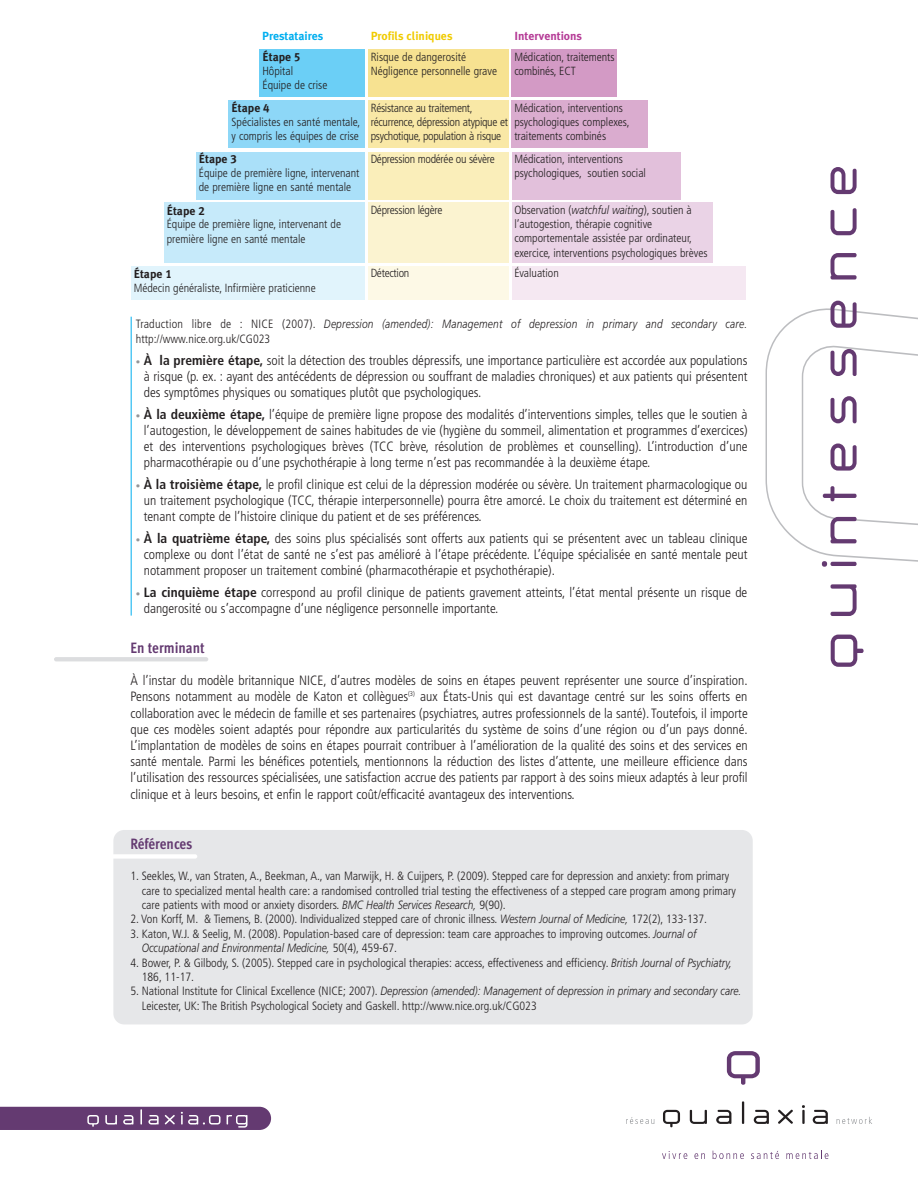
<style>
.page{position:relative;width:918px;height:1188px;background:#fff}
.page>*{position:absolute;margin:0;border:0;box-sizing:border-box;transform-origin:0 0}
.t1{font:700 15px "Meta Cond";color:#643a71}
.t2{font:300 condensed 13.5px/16.2px "Frutiger";color:#231f20;text-align:justify}
.t3{font:300 condensed 12px/14.4px "Frutiger";color:#231f20}
.t4{font:italic 300 12px/15.5px "Frutiger";letter-spacing:.02em;color:#231f20;scale:.85 1}
.t5{font:300 condensed 11.85px/14.1px "Frutiger";color:#231f20}
.t6{font:300 condensed 11.85px/14.1px "Frutiger";letter-spacing:-.025em;color:#231f20}
.t7{font:700 11.85px "Meta Plus";color:#231f20}
.t8{font:700 11.85px "Meta Plus";color:#f0cb02}
.t9{font:700 11.85px "Meta Plus";color:#b53b96}
.t10{font:700 11.85px "Meta Plus";color:#00aeef}
.s1{font-family:"Meta Plus Bold Caps";font-weight:400}
.s2{font-style:italic;font-stretch:normal}
.s3{font-style:normal;font-stretch:condensed}
.s4{font-size:9px;color:#939598}
.s5{font-weight:700}
</style>
<div class="page">
<svg style="left:690px;top:1110px;width:17px;height:14px"></svg>
<svg style="left:754px;top:1110px;width:15px;height:14px"></svg>
<svg style="left:813px;top:1110px;width:15px;height:14px"></svg>
<svg style="left:716px;top:1110px;width:15px;height:14px"></svg>
<hr style="left:802px;top:1110px;width:3px;height:14px;background:#231f20">
<hr style="left:742px;top:1101px;width:2px;height:23px;background:#231f20">
<svg style="left:778px;top:1110px;width:15px;height:14px"></svg>
<svg style="left:626px;top:1117px;width:28px;height:7px"></svg>
<svg style="left:662px;top:1151px;width:25px;height:8px"></svg>
<svg style="left:694px;top:1153px;width:11px;height:6px"></svg>
<svg style="left:713px;top:1151px;width:31px;height:8px"></svg>
<svg style="left:751px;top:1151px;width:28px;height:8px"></svg>
<svg style="left:786px;top:1151px;width:42px;height:8px"></svg>
<svg style="left:837px;top:1117px;width:35px;height:7px"></svg>
<svg style="left:663px;top:1110px;width:17px;height:17px"></svg>
<svg style="left:727px;top:1051px;width:33px;height:34px"></svg>
<svg style="left:0;top:1107px;width:271px;height:23px;background:#704a7c"></svg>
<svg style="left:831px;top:584px;width:26px;height:32px"></svg>
<svg style="left:765px;top:301px;width:153px;height:266px"></svg>
<svg style="left:831px;top:253px;width:26px;height:27px"></svg>
<svg style="left:831px;top:208px;width:26px;height:27px"></svg>
<svg style="left:831px;top:167px;width:26px;height:27px"></svg>
<svg style="left:831px;top:635px;width:33px;height:32px"></svg>
<hr style="left:54px;top:657px;width:154px;height:4px;background:#dcdddf;border-radius:2px">
<div style="left:113px;top:830px;width:640px;height:194px;background:#e6e7e9;border-radius:11px"></div>
<div style="left:54px;top:854px;width:143px;height:5px;background:#fff;border-radius:2px"></div>
<div style="left:260px;top:49px;width:105px;height:48px;background:#6bcff6"></div>
<div style="left:368px;top:49px;width:140px;height:48px;background:#f7e291"></div>
<div style="left:512px;top:49px;width:105px;height:48px;background:#d39ac5"></div>
<div style="left:229px;top:100px;width:136px;height:48px;background:#8dd7f7"></div>
<div style="left:368px;top:100px;width:140px;height:48px;background:#f9e8a6"></div>
<div style="left:512px;top:100px;width:136px;height:48px;background:#daaccf"></div>
<div style="left:196px;top:152px;width:169px;height:47px;background:#aae0f9"></div>
<div style="left:368px;top:152px;width:140px;height:48px;background:#faeeba"></div>
<div style="left:512px;top:152px;width:169px;height:47px;background:#e2c0db"></div>
<div style="left:164px;top:203px;width:201px;height:60px;background:#c6eafa"></div>
<div style="left:368px;top:203px;width:140px;height:60px;background:#fbf3d0"></div>
<div style="left:512px;top:203px;width:201px;height:60px;background:#ead3e6"></div>
<div style="left:131px;top:266px;width:234px;height:34px;background:#e1f4fc"></div>
<div style="left:368px;top:266px;width:140px;height:34px;background:#fdf9e6"></div>
<div style="left:512px;top:266px;width:234px;height:34px;background:#f5e8f2"></div>
<hr style="left:131px;top:317px;width:1px;height:299px;background:#00aeef">
<p class="t10" style="left:262px;top:29px;width:63px">Prestataires</p>
<p class="t8" style="left:371px;top:29px;width:83px">Profils cliniques</p>
<p class="t9" style="left:514px;top:29px;width:69px">Interventions</p>
<p class="t7" style="left:262px;top:50px;width:39px">Étape <span class="s1">5</span></p>
<p class="t5" style="left:262px;top:65px;width:66px">Hôpital<br>Équipe de crise</p>
<p class="t7" style="left:232px;top:101px;width:39px">Étape <span class="s1">4</span></p>
<p class="t5" style="left:232px;top:116px;width:130px">Spécialistes en santé mentale, y compris les équipes de crise</p>
<p class="t7" style="left:199px;top:152px;width:39px">Étape <span class="s1">3</span></p>
<p class="t5" style="left:199px;top:167px;width:162px">Équipe de première ligne, intervenant de première ligne en santé mentale</p>
<p class="t7" style="left:167px;top:204px;width:39px">Étape <span class="s1">2</span></p>
<p class="t5" style="left:167px;top:218px;width:176px">Équipe de première ligne, intervenant de première ligne en santé mentale</p>
<p class="t7" style="left:134px;top:267px;width:39px">Étape <span class="s1">1</span></p>
<p class="t5" style="left:134px;top:281px;width:184px">Médecin généraliste, Infirmière praticienne</p>
<p class="t5" style="left:371px;top:50px;width:128px">Risque de dangerosité<br>Négligence personnelle grave</p>
<p class="t5" style="left:514px;top:50px;width:102px">Médication, traitements combinés, ECT</p>
<p class="t6" style="left:371px;top:102px;width:139px">Résistance au traitement, récurrence, dépression atypique et psychotique, population à risque</p>
<p class="t5" style="left:514px;top:102px;width:117px">Médication, interventions psychologiques complexes, traitements combinés</p>
<p class="t6" style="left:371px;top:153px;width:126px">Dépression modérée ou sévère</p>
<p class="t5" style="left:514px;top:153px;width:133px">Médication, interventions psychologiques, soutien social</p>
<p class="t6" style="left:371px;top:204px;width:73px">Dépression légère</p>
<p class="t5" style="left:514px;top:204px;width:195px">Observation (<span class="s2">watchful waiting</span>), soutien à l’autogestion, thérapie cognitive comportementale assistée par ordinateur, exercice, interventions psychologiques brèves</p>
<p class="t6" style="left:371px;top:267px;width:40px">Détection</p>
<p class="t5" style="left:514px;top:267px;width:46px">Évaluation</p>
<p class="t4" style="left:136px;top:317px;width:721px"><span class="s3">Traduction libre de : NICE (2007).</span> Depression (amended): Management of depression in primary and secondary care. <span class="s3">http://www.nice.org.uk/CG023</span></p>
<p class="t2" style="left:144px;top:353px;width:605px;text-indent:-8px"><span class="s4">•</span> <span class="s5">À la première étape,</span> soit la détection des troubles dépressifs, une importance particulière est accordée aux populations à risque (p. ex. : ayant des antécédents de dépression ou souffrant de maladies chroniques) et aux patients qui présentent des symptômes physiques ou somatiques plutôt que psychologiques.</p>
<p class="t2" style="left:144px;top:407px;width:606px;text-indent:-8px"><span class="s4">•</span> <span class="s5">À la deuxième étape,</span> l’équipe de première ligne propose des modalités d’interventions simples, telles que le soutien à l’autogestion, le développement de saines habitudes de vie (hygiène du sommeil, alimentation et programmes d’exercices) et des interventions psychologiques brèves (TCC brève, résolution de problèmes et counselling). L’introduction d’une pharmacothérapie ou d’une psychothérapie à long terme n’est pas recommandée à la deuxième étape.</p>
<p class="t2" style="left:144px;top:477px;width:605px;text-indent:-8px"><span class="s4">•</span> <span class="s5">À la troisième étape,</span> le profil clinique est celui de la dépression modérée ou sévère. Un traitement pharmacologique ou un traitement psychologique (TCC, thérapie interpersonnelle) pourra être amorcé. Le choix du traitement est déterminé en tenant compte de l’histoire clinique du patient et de ses préférences.</p>
<p class="t2" style="left:144px;top:531px;width:605px;text-indent:-8px"><span class="s4">•</span> <span class="s5">À la quatrième étape,</span> des soins plus spécialisés sont offerts aux patients qui se présentent avec un tableau clinique complexe ou dont l’état de santé ne s’est pas amélioré à l’étape précédente. L’équipe spécialisée en santé mentale peut notamment proposer un traitement combiné (pharmacothérapie et psychothérapie).</p>
<p class="t2" style="left:144px;top:585px;width:605px;text-indent:-8px"><span class="s4">•</span> <span class="s5">La cinquième étape</span> correspond au profil clinique de patients gravement atteints, l’état mental présente un risque de dangerosité ou s’accompagne d’une négligence personnelle importante.</p>
<p class="t1" style="left:130px;top:642px;width:76px">En terminant</p>
<p class="t2" style="left:130px;top:673px;width:619px">À l’instar du modèle britannique NICE, d’autres modèles de soins en étapes peuvent représenter une source d’inspiration.<br>Pensons notamment au modèle de Katon et collègues<sup>(3)</sup> aux États-Unis qui est davantage centré sur les soins offerts en collaboration avec le médecin de famille et ses partenaires (psychiatres, autres professionnels de la santé). Toutefois, il importe que ces modèles soient adaptés pour répondre aux particularités du système de soins d’une région ou d’un pays donné.<br>L’implantation de modèles de soins en étapes pourrait contribuer à l’amélioration de la qualité des soins et des services en santé mentale. Parmi les bénéfices potentiels, mentionnons la réduction des listes d’attente, une meilleure efficience dans l’utilisation des ressources spécialisées, une satisfaction accrue des patients par rapport à des soins mieux adaptés à leur profil clinique et à leurs besoins, et enfin le rapport coût/efficacité avantageux des interventions.</p>
<p class="t1" style="left:130px;top:838px;width:64px">Références</p>
<p class="t3" style="left:142px;top:870px;width:596px;text-indent:-11px">1. Seekles, W., van Straten, A., Beekman, A., van Marwijk, H. &amp; Cuijpers, P. (2009). Stepped care for depression and anxiety: from primary care to specialized mental health care: a randomised controlled trial testing the effectiveness of a stepped care program among primary care patients with mood or anxiety disorders. <span class="s2">BMC Health Services Research,</span> 9(90).</p>
<p class="t3" style="left:130px;top:913px;width:578px">2. Von Korff, M. &amp; Tiemens, B. (2000). Individualized stepped care of chronic illness. <span class="s2">Western Journal of Medicine,</span> 172(2), 133-137.</p>
<p class="t3" style="left:142px;top:927px;width:556px;text-indent:-11px">3. Katon, W.J. &amp; Seelig, M. (2008). Population-based care of depression: team care approaches to improving outcomes. <span class="s2">Journal of<br>Occupational and Environmental Medicine,</span> 50(4), 459-67.</p>
<p class="t3" style="left:142px;top:956px;width:592px;text-indent:-11px">4. Bower, P. &amp; Gilbody, S. (2005). Stepped care in psychological therapies: access, effectiveness and efficiency. <span class="s2">British Journal of Psychiatry,<br></span>186, 11-17.</p>
<p class="t3" style="left:142px;top:985px;width:601px;text-indent:-11px">5. National Institute for Clinical Excellence (NICE; 2007). <span class="s2">Depression (amended): Management of depression in primary and secondary care.<br></span>Leicester, UK: The British Psychological Society and Gaskell. http://www.nice.org.uk/CG023</p>
</div>
